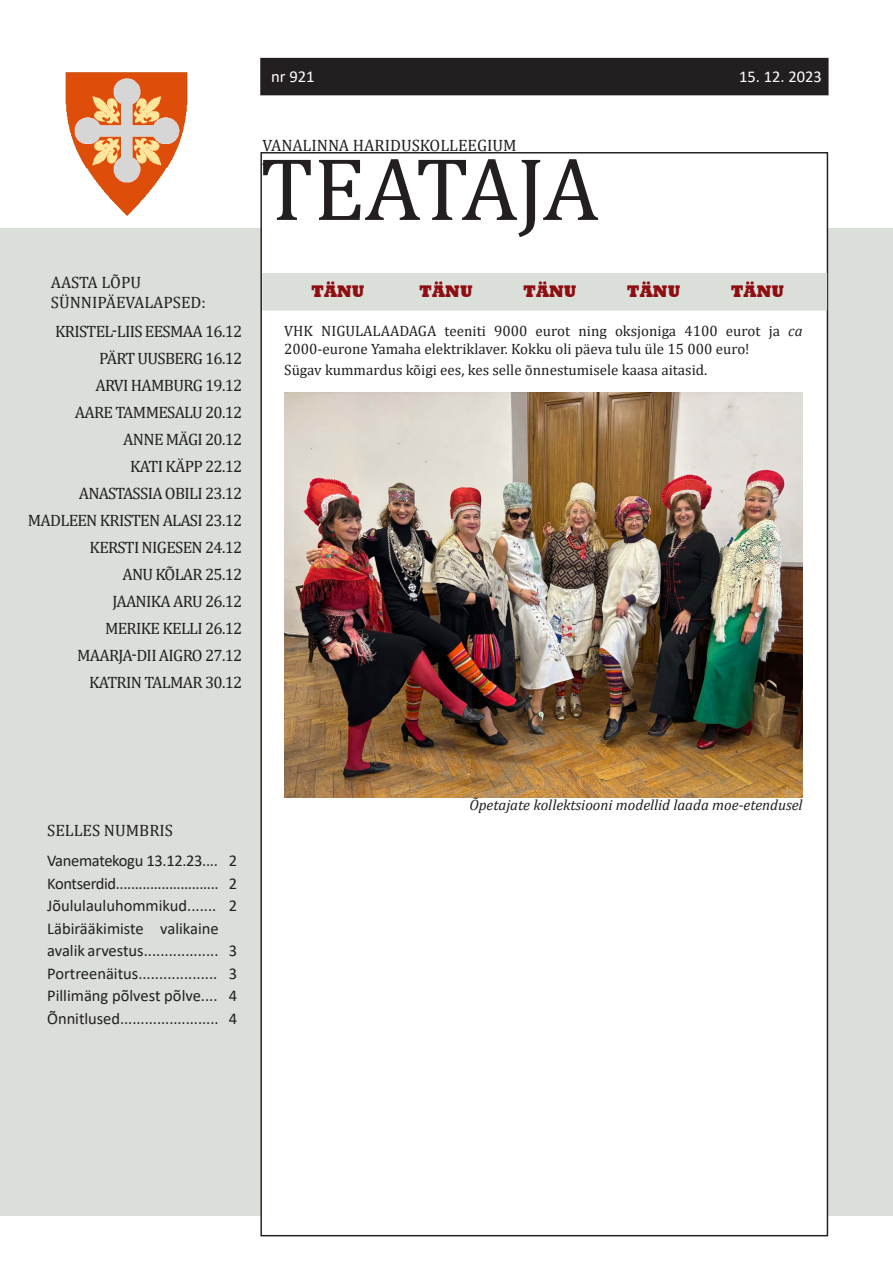
<style>
.page{position:relative;width:893px;height:1263px;background:#fff}
.page>*{position:absolute;margin:0;border:0;box-sizing:border-box;transform-origin:0 0}
.t1{font:90px "Cambria";letter-spacing:-.015em;color:#231f20}
.t2{font:800 17.25px "Rockwell";color:#8e0e12}
.t3{font:16.65px "Calibri";color:#fff}
.t4{font:16.5px "Cambria";letter-spacing:-.04em;color:#231f20}
.t5{font:16.5px/22.5px "Calibri";color:#231f20}
.t6{font:16.5px "Calibri";letter-spacing:-.02em;color:#231f20}
.t7{font:16.5px "Cambria";color:#231f20}
.t8{font:16.5px "Calibri";color:#fff}
.t9{font:16.5px "Cambria";letter-spacing:-.005em;color:#231f20}
.t10{font:16.5px "Gill Sans";color:#231f20}
.t11{font:15px/18px "Cambria";color:#231f20}
.t12{font:italic 15px "Cambria";color:#231f20}
.s1{font-style:italic}
</style>
<div class="page">
<div style="left:1px;top:228px;width:892px;height:987px;background:#dadfd9"></div>
<div style="left:261px;top:153px;width:566px;height:1083px;background:#fff"></div>
<div style="left:260px;top:58px;width:568px;height:37px;background:#231f20"></div>
<img style="left:65px;top:72px;width:123px;height:144px">
<div style="left:262px;top:273px;width:565px;height:38px;background:#dadfd9"></div>
<img style="left:284px;top:392px;width:519px;height:405px">
<p class="t3" style="left:271px;top:65px;width:45px">nr 921</p>
<p class="t8" style="left:739px;top:65px;width:84px">15. 12. 2023</p>
<p class="t9" style="left:51px;top:273px;width:92px">AASTA LÕPU</p>
<p class="t7" style="left:51px;top:293px;width:156px">SÜNNIPÄEVALAPSED:</p>
<p class="t4" style="left:55px;top:322px;width:189px">KRISTEL-LIIS EESMAA 16.12</p>
<p class="t4" style="left:99px;top:349px;width:145px">PÄRT UUSBERG 16.12</p>
<p class="t4" style="left:95px;top:376px;width:148px">ARVI HAMBURG 19.12</p>
<p class="t4" style="left:75px;top:403px;width:169px">AARE TAMMESALU 20.12</p>
<p class="t4" style="left:123px;top:430px;width:121px">ANNE MÄGI 20.12</p>
<p class="t4" style="left:130px;top:457px;width:114px">KATI KÄPP 22.12</p>
<p class="t4" style="left:79px;top:484px;width:165px">ANASTASSIA OBILI 23.12</p>
<p class="t4" style="left:28px;top:511px;width:216px">MADLEEN KRISTEN ALASI 23.12</p>
<p class="t4" style="left:90px;top:538px;width:154px">KERSTI NIGESEN 24.12</p>
<p class="t4" style="left:122px;top:565px;width:121px">ANU KÕLAR 25.12</p>
<p class="t4" style="left:112px;top:592px;width:132px">JAANIKA ARU 26.12</p>
<p class="t4" style="left:105px;top:619px;width:139px">MERIKE KELLI 26.12</p>
<p class="t4" style="left:77px;top:646px;width:167px">MAARJA-DII AIGRO 27.12</p>
<p class="t4" style="left:89px;top:673px;width:155px">KATRIN TALMAR 30.12</p>
<p class="t7" style="left:263px;top:136px;width:256px">VANALINNA HARIDUSKOLLEEGIUM</p>
<p class="t10" style="left:262px;top:150px;width:5px">.</p>
<p class="t1" style="left:260px;top:136px;width:340px">TEATAJA</p>
<p class="t2" style="left:311px;top:281px;width:55px">TÄNU</p>
<p class="t2" style="left:419px;top:281px;width:55px">TÄNU</p>
<p class="t2" style="left:523px;top:281px;width:55px">TÄNU</p>
<p class="t2" style="left:627px;top:281px;width:55px">TÄNU</p>
<p class="t2" style="left:731px;top:281px;width:55px">TÄNU</p>
<p class="t11" style="left:284px;top:322px;width:520px">VHK NIGULALAADAGA teeniti 9000 eurot ning oksjoniga 4100 eurot ja <span class="s1">ca<br></span>2000-eurone Yamaha elektriklaver. Kokku oli päeva tulu üle 15 000 euro!</p>
<p class="t11" style="left:284px;top:361px;width:424px">Sügav kummardus kõigi ees, kes selle õnnestumisele kaasa aitasid.</p>
<p class="t7" style="left:47px;top:821px;width:127px">SELLES NUMBRIS</p>
<p class="t6" style="left:47px;top:849px;width:172px">Vanematekogu 13.12.23....</p>
<p class="t6" style="left:47px;top:872px;width:173px">Kontserdid...........................</p>
<p class="t5" style="left:47px;top:894px;width:171px">Jõululauluhommikud.......</p>
<p class="t5" style="left:47px;top:917px;width:173px">Läbirääkimiste valikaine avalik arvestus..................</p>
<p class="t5" style="left:47px;top:962px;width:172px">Portreenäitus...................</p>
<p class="t5" style="left:47px;top:984px;width:172px">Pillimäng põlvest põlve....</p>
<p class="t5" style="left:47px;top:1007px;width:173px">Õnnitlused........................</p>
<p class="t5" style="left:229px;top:849px;width:10px">2</p>
<p class="t5" style="left:229px;top:872px;width:10px">2</p>
<p class="t5" style="left:229px;top:894px;width:10px">2</p>
<p class="t5" style="left:229px;top:939px;width:10px">3</p>
<p class="t5" style="left:229px;top:962px;width:10px">3</p>
<p class="t5" style="left:229px;top:984px;width:10px">4</p>
<p class="t5" style="left:229px;top:1007px;width:10px">4</p>
<p class="t12" style="left:469px;top:795px;width:335px">Õpetajate kollektsiooni modellid laada moe-etendusel</p>
</div>
